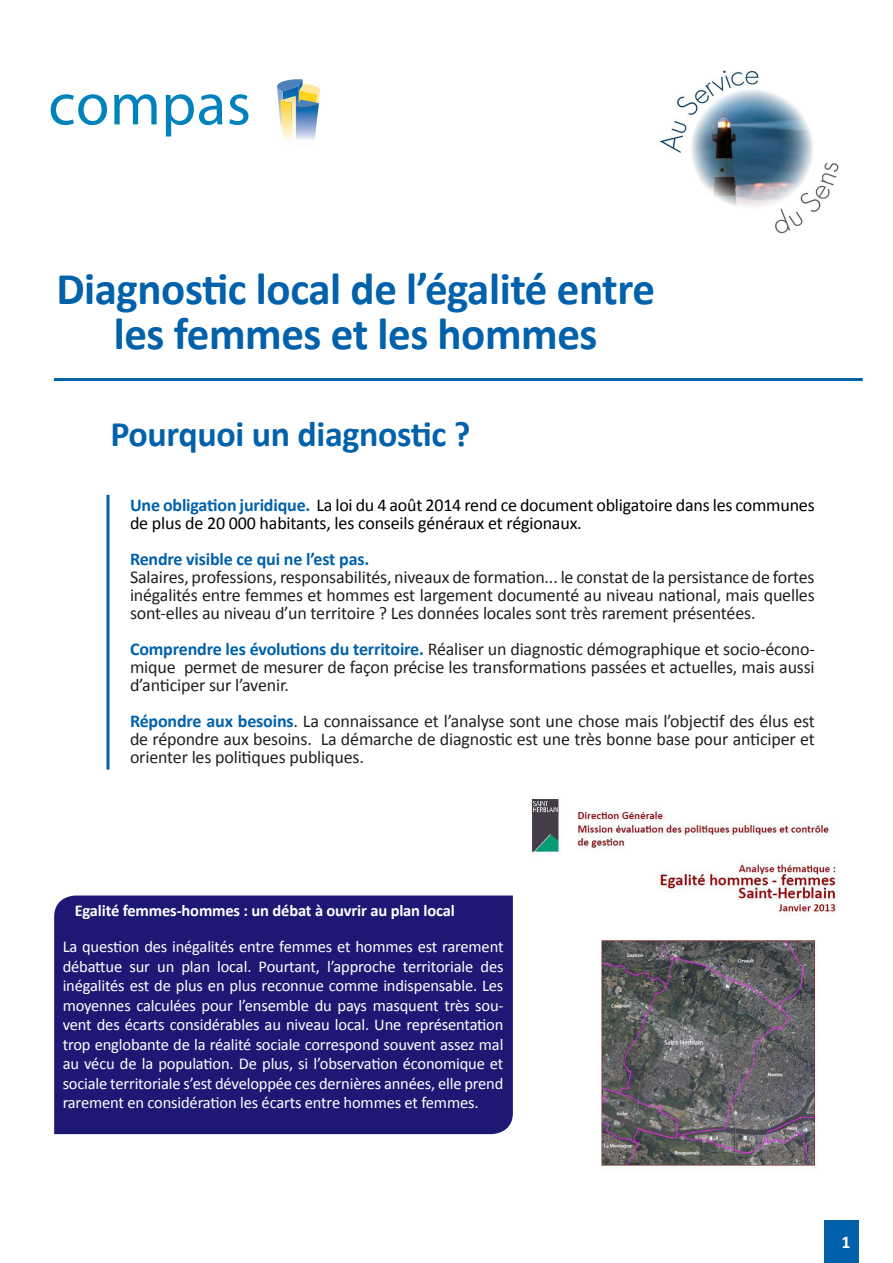
<style>
.page{position:relative;width:893px;height:1263px;background:#fff}
.page>*{position:absolute;margin:0;border:0;box-sizing:border-box;transform-origin:0 0}
.t1{font:61.05px "Blue Highway";letter-spacing:.01em;color:#0083bd}
.Titre_Sommaire{font:700 45.45px/45px "Calibri";letter-spacing:-.01em;color:#0161aa;text-align:center}
.Encadré_Compas{font:700 36px "Calibri";letter-spacing:-.01em;color:#0161aa}
.Encadré_Compas-2{font:18px/18px "Calibri";letter-spacing:-.01em;color:#231f20;text-align:justify}
.Encadré_Compas-3{font:18px/18px "Calibri";letter-spacing:-.01em;color:#000}
.Encadré_Compas-4{font:700 18px "Calibri";letter-spacing:-.01em;color:#0161aa}
.t2{font:700 18px "Calibri";color:#fff}
.Encadré_Compas-5{font:16.5px/19.5px "Calibri";letter-spacing:-.01em;color:#fff;text-align:justify}
.Encadré_Compas-6{font:700 16.5px "Calibri";letter-spacing:-.01em;color:#fff}
.s1{font-weight:700;color:#0161aa}
</style>
<div class="page">
<div style="left:824px;top:1220px;width:35px;height:43px;background:#0161aa"></div>
<div style="left:54px;top:895px;width:459px;height:239px;background:#1e1875"></div>
<svg style="left:277px;top:79px;width:44px;height:61px"></svg>
<svg style="left:106px;top:495px;width:4px;height:275px"></svg>
<img style="left:659px;top:70px;width:180px;height:164px">
<img style="left:531px;top:798px;width:307px;height:373px">
<hr style="left:54px;top:378px;width:809px;height:3px;background:#0161aa">
<p class="t1" style="left:48px;top:66px;width:204px">compas</p>
<p class="Titre_Sommaire" style="left:56px;top:266px;width:600px">Diagnostic local de l’égalité entre les femmes et les hommes</p>
<p class="Encadré_Compas" style="left:110px;top:411px;width:362px">Pourquoi un diagnostic ?</p>
<p class="Encadré_Compas-3" style="left:130px;top:496px;width:686px"><span class="s1">Une obligation juridique.</span> La loi du 4 août 2014 rend ce document obligatoire dans les communes de plus de 20 000 habitants, les conseils généraux et régionaux.</p>
<p class="Encadré_Compas-4" style="left:130px;top:547px;width:241px">Rendre visible ce qui ne l’est pas.</p>
<p class="Encadré_Compas-2" style="left:130px;top:568px;width:686px">Salaires, professions, responsabilités, niveaux de formation... le constat de la persistance de fortes inégalités entre femmes et hommes est largement documenté au niveau national, mais quelles sont-elles au niveau d’un territoire ? Les données locales sont très rarement présentées.</p>
<p class="Encadré_Compas-2" style="left:130px;top:640px;width:686px"><span class="s1">Comprendre les évolutions du territoire.</span> Réaliser un diagnostic démographique et socio-écono&shy;mique permet de mesurer de façon précise les transformations passées et actuelles, mais aussi d’anticiper sur l’avenir.</p>
<p class="Encadré_Compas-2" style="left:130px;top:712px;width:686px"><span class="s1">Répondre aux besoins</span>. La connaissance et l’analyse sont une chose mais l’objectif des élus est de répondre aux besoins. La démarche de diagnostic est une très bonne base pour anticiper et orienter les politiques publiques.</p>
<p class="Encadré_Compas-6" style="left:75px;top:900px;width:382px">Egalité femmes-hommes : un débat à ouvrir au plan local</p>
<p class="Encadré_Compas-5" style="left:63px;top:937px;width:442px">La question des inégalités entre femmes et hommes est rarement débattue sur un plan local. Pourtant, l’approche territoriale des inégalités est de plus en plus reconnue comme indispensable. Les moyennes calculées pour l’ensemble du pays masquent très sou&shy;vent des écarts considérables au niveau local. Une représentation trop englobante de la réalité sociale correspond souvent assez mal au vécu de la population. De plus, si l’observation économique et sociale territoriale s’est développée ces dernières années, elle prend rarement en considération les écarts entre hommes et femmes.</p>
<p class="t2" style="left:842px;top:1231px;width:11px">1</p>
</div>
